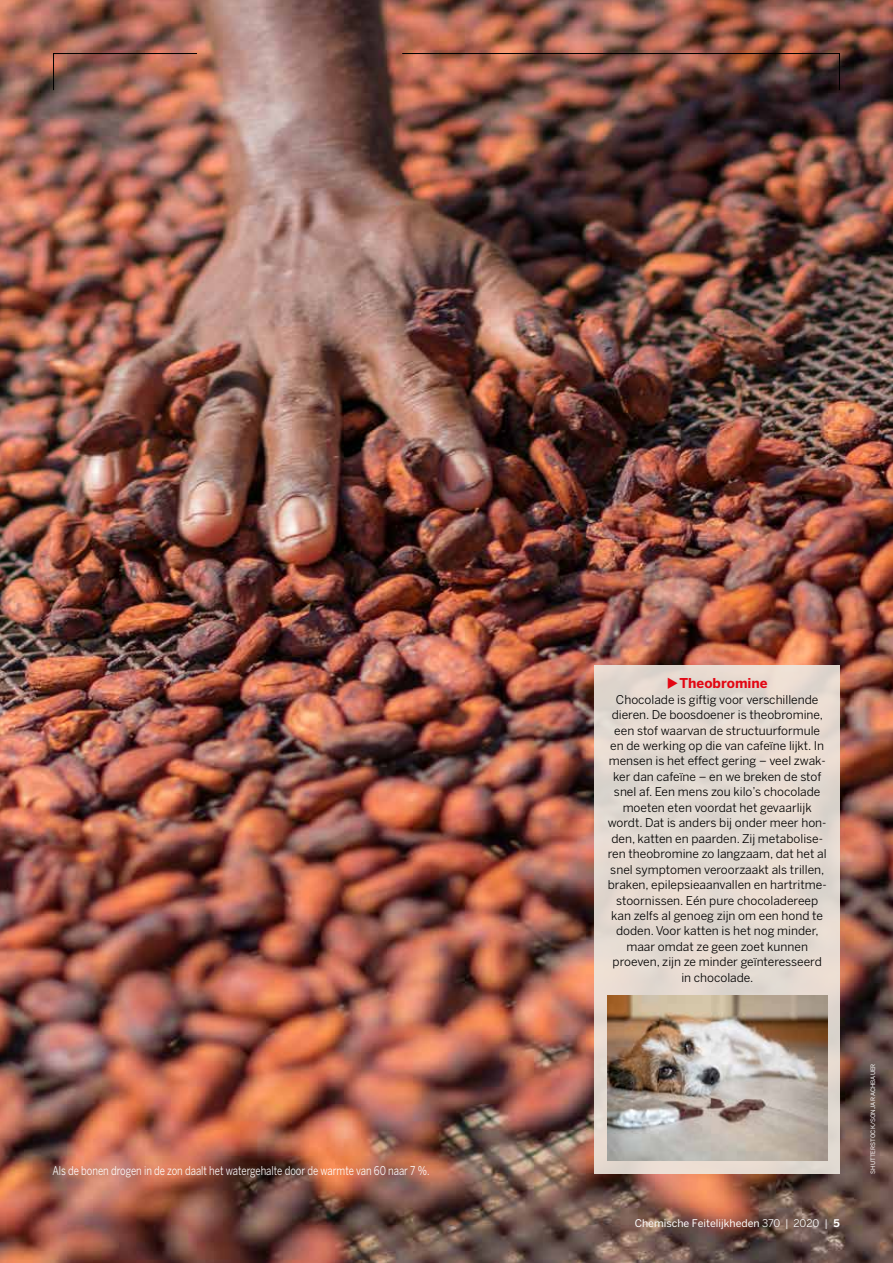
<style>
.page{position:relative;width:893px;height:1263px;background:#fff}
.page>*{position:absolute;margin:0;border:0;box-sizing:border-box;transform-origin:0 0}
.t1{font:700 13.5px "Benton Sans";color:#e30613}
.t2{font:12px/15.5px "Benton Sans";color:#000;text-align:center}
.t3{font:12px "Benton Sans";color:#fff;scale:.8 1}
.t4{font:10.5px "Benton Sans";color:#fff}
.t5{font:6px "Benton Sans";color:#fff}
.s1{font-style:inherit}
.s2{font-weight:700}
</style>
<div class="page">
<img style="left:0;top:0;width:893px;height:1263px">
<img style="left:401px;top:53px;width:439px;height:38px">
<svg style="left:53px;top:53px;width:145px;height:38px;background:#9d6252"></svg>
<div style="left:595px;top:665px;width:245px;height:509px;background:#e3dad1"></div>
<img style="left:607px;top:995px;width:220px;height:165px">
<p class="t3" style="left:52px;top:1164px;width:473px">Als de bonen drogen in de zon daalt het watergehalte door de warmte van 60 naar 7 %.</p>
<p class="t1" style="left:667px;top:675px;width:102px">◆Theobromine</p>
<p class="t2" style="left:608px;top:691px;width:220px">Chocolade is giftig voor verschillende dieren. De boosdoener is theobromine, een stof waarvan de structuurformule en de werking op die van cafeïne lijkt. In mensen is het effect gering – veel zwak&shy;ker dan cafeïne – en we breken de stof snel af. Een mens zou kilo’s chocolade moeten eten voordat het gevaarlijk wordt. Dat is anders bij onder meer hon&shy;den, katten en paarden. Zij metabolise&shy;ren theobromine zo langzaam, dat het al snel symptomen veroorzaakt als trillen, braken, epilepsieaanvallen en hartritme&shy;stoornissen. Eén pure chocoladereep kan zelfs al genoeg zijn om een hond te doden. Voor katten is het nog minder, maar omdat ze geen zoet kunnen proeven, zijn ze minder geïnteresseerd in chocolade.</p>
<p class="t4" style="left:635px;top:1217px;width:207px">Chemische Feitelijkheden <span class="s1">370 | 2020 |</span> <span class="s2">5</span></p>
<p class="t5" style="left:870px;top:1174px;width:112px;rotate:-90deg">SHUTTERSTOCK/SONJA RACHBAUER</p>
</div>
